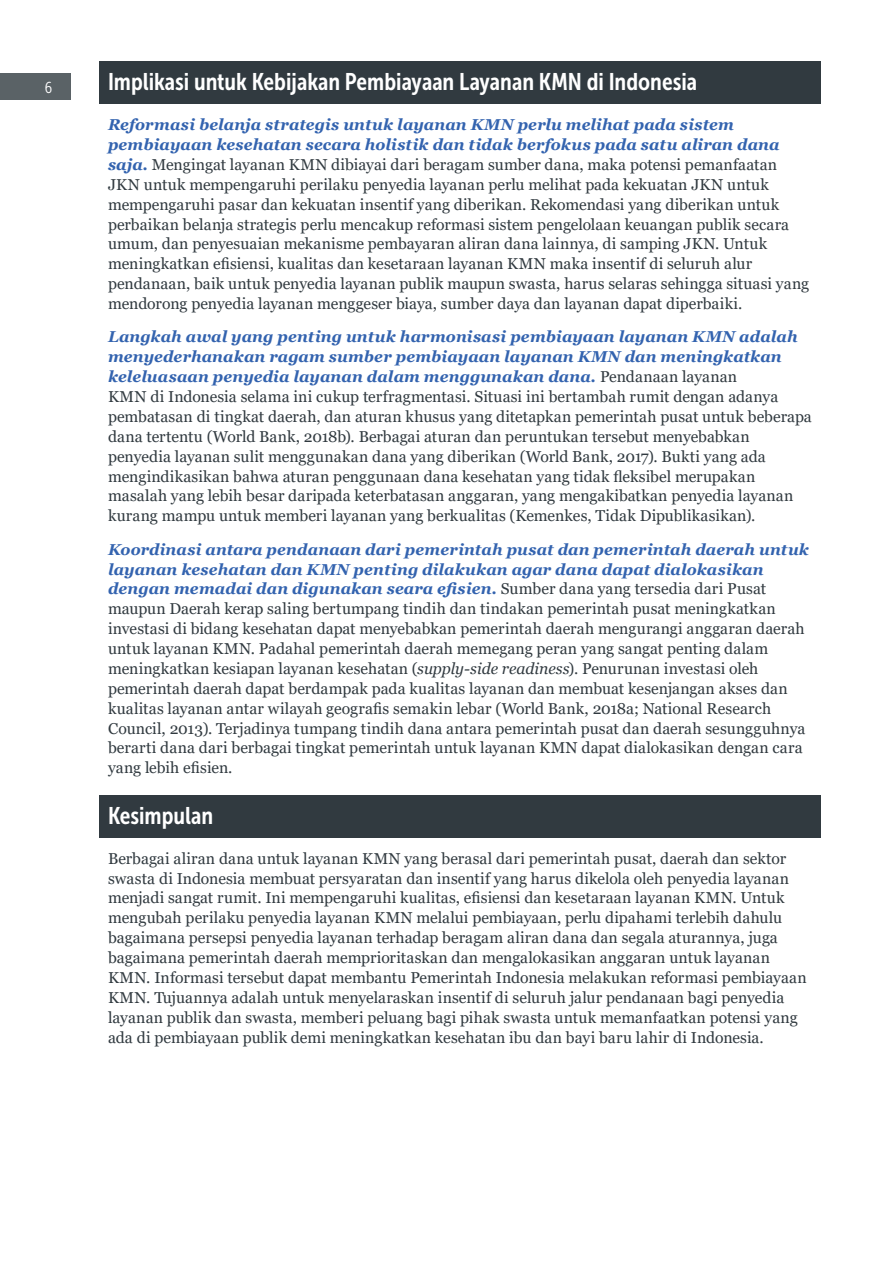
<style>
.page{position:relative;width:893px;height:1263px;background:#fff}
.page>*{position:absolute;margin:0;border:0;box-sizing:border-box;transform-origin:0 0}
.t1{font:24px "Museo Sans Cond 700";color:#fff}
.Body{font:15.75px/19.8px "Georgia";letter-spacing:.005em;color:#313a40}
.t2{font:15.75px "Museo Sans Cond 300";color:#fff}
.s1{font-weight:700;font-style:italic;color:#3363af}
.s2{font-style:italic}
</style>
<div class="page">
<div style="left:99px;top:62px;width:722px;height:42px;background:#313a40"></div>
<div style="left:99px;top:795px;width:722px;height:42px;background:#313a40"></div>
<div style="left:0;top:73px;width:70px;height:27px;background:#5a6266"></div>
<p class="t2" style="left:45px;top:79px;width:9px">6</p>
<h1 class="t1" style="left:108px;top:68px;width:591px">Implikasi untuk Kebijakan Pembiayaan Layanan KMN di Indonesia</h1>
<p class="Body" style="left:108px;top:115px;width:703px"><span class="s1">Reformasi belanja strategis untuk layanan KMN perlu melihat pada sistem pembiayaan kesehatan secara holistik dan tidak berfokus pada satu aliran dana saja.</span> Mengingat layanan KMN dibiayai dari beragam sumber dana, maka potensi pemanfaatan JKN untuk mempengaruhi perilaku penyedia layanan perlu melihat pada kekuatan JKN untuk mempengaruhi pasar dan kekuatan insentif yang diberikan. Rekomendasi yang diberikan untuk perbaikan belanja strategis perlu mencakup reformasi sistem pengelolaan keuangan publik secara umum, dan penyesuaian mekanisme pembayaran aliran dana lainnya, di samping JKN. Untuk meningkatkan efisiensi, kualitas dan kesetaraan layanan KMN maka insentif di seluruh alur pendanaan, baik untuk penyedia layanan publik maupun swasta, harus selaras sehingga situasi yang mendorong penyedia layanan menggeser biaya, sumber daya dan layanan dapat diperbaiki.</p>
<p class="Body" style="left:108px;top:327px;width:705px"><span class="s1">Langkah awal yang penting untuk harmonisasi pembiayaan layanan KMN adalah menyederhanakan ragam sumber pembiayaan layanan KMN dan meningkatkan keleluasaan penyedia layanan dalam menggunakan dana.</span> Pendanaan layanan<br>KMN di Indonesia selama ini cukup terfragmentasi. Situasi ini bertambah rumit dengan adanya pembatasan di tingkat daerah, dan aturan khusus yang ditetapkan pemerintah pusat untuk beberapa dana tertentu (World Bank, 2018b). Berbagai aturan dan peruntukan tersebut menyebabkan penyedia layanan sulit menggunakan dana yang diberikan (World Bank, 2017). Bukti yang ada mengindikasikan bahwa aturan penggunaan dana kesehatan yang tidak fleksibel merupakan masalah yang lebih besar daripada keterbatasan anggaran, yang mengakibatkan penyedia layanan kurang mampu untuk memberi layanan yang berkualitas (Kemenkes, Tidak Dipublikasikan).</p>
<p class="Body" style="left:108px;top:540px;width:702px"><span class="s1">Koordinasi antara pendanaan dari pemerintah pusat dan pemerintah daerah untuk layanan kesehatan dan KMN penting dilakukan agar dana dapat dialokasikan dengan memadai dan digunakan seara efisien.</span> Sumber dana yang tersedia dari Pusat maupun Daerah kerap saling bertumpang tindih dan tindakan pemerintah pusat meningkatkan investasi di bidang kesehatan dapat menyebabkan pemerintah daerah mengurangi anggaran daerah untuk layanan KMN. Padahal pemerintah daerah memegang peran yang sangat penting dalam meningkatkan kesiapan layanan kesehatan (<span class="s2">supply-side readiness</span>). Penurunan investasi oleh pemerintah daerah dapat berdampak pada kualitas layanan dan membuat kesenjangan akses dan kualitas layanan antar wilayah geografis semakin lebar (World Bank, 2018a; National Research Council, 2013). Terjadinya tumpang tindih dana antara pemerintah pusat dan daerah sesungguhnya berarti dana dari berbagai tingkat pemerintah untuk layanan KMN dapat dialokasikan dengan cara yang lebih efisien.</p>
<h1 class="t1" style="left:108px;top:802px;width:107px">Kesimpulan</h1>
<p class="Body" style="left:108px;top:849px;width:700px">Berbagai aliran dana untuk layanan KMN yang berasal dari pemerintah pusat, daerah dan sektor swasta di Indonesia membuat persyaratan dan insentif yang harus dikelola oleh penyedia layanan menjadi sangat rumit. Ini mempengaruhi kualitas, efisiensi dan kesetaraan layanan KMN. Untuk mengubah perilaku penyedia layanan KMN melalui pembiayaan, perlu dipahami terlebih dahulu bagaimana persepsi penyedia layanan terhadap beragam aliran dana dan segala aturannya, juga bagaimana pemerintah daerah memprioritaskan dan mengalokasikan anggaran untuk layanan KMN. Informasi tersebut dapat membantu Pemerintah Indonesia melakukan reformasi pembiayaan KMN. Tujuannya adalah untuk menyelaraskan insentif di seluruh jalur pendanaan bagi penyedia layanan publik dan swasta, memberi peluang bagi pihak swasta untuk memanfaatkan potensi yang ada di pembiayaan publik demi meningkatkan kesehatan ibu dan bayi baru lahir di Indonesia.</p>
</div>
